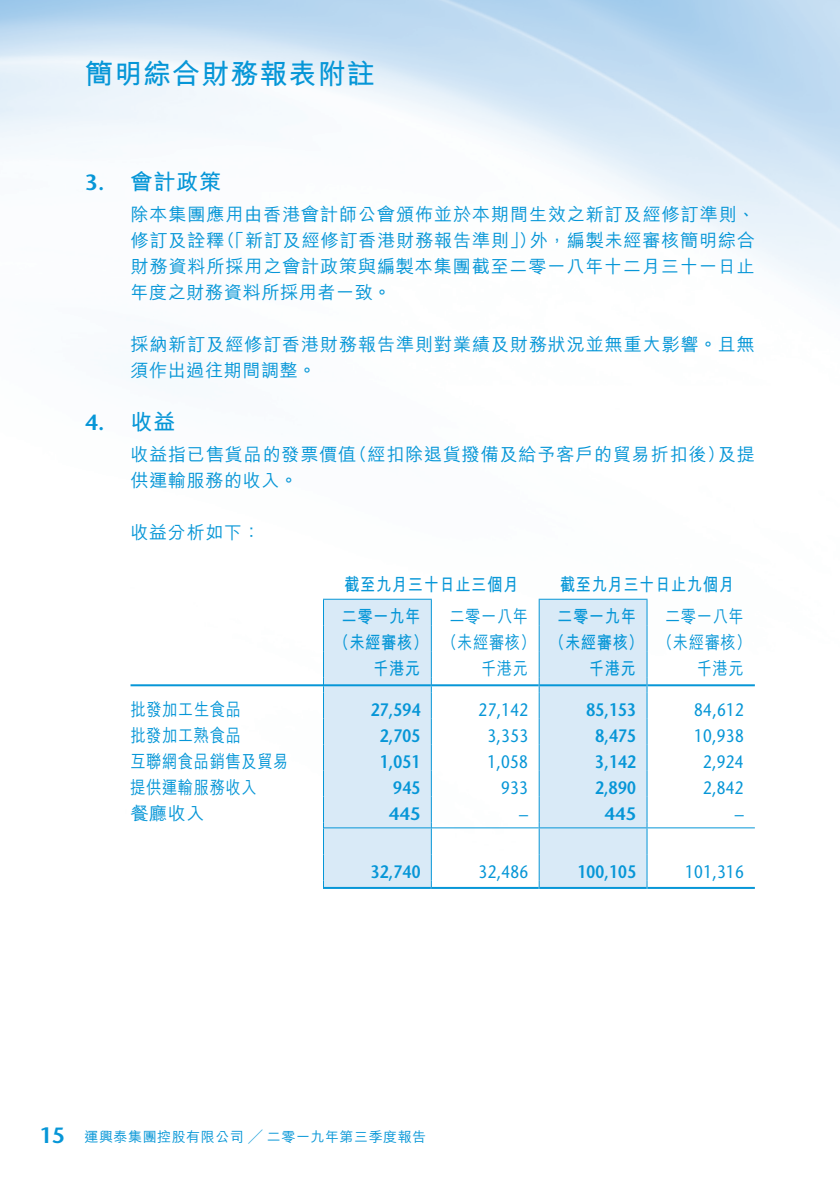
<style>
.page{position:relative;width:840px;height:1191px;background:#fff}
.page>*{position:absolute;margin:0;border:0;box-sizing:border-box;transform-origin:0 0}
.t1{font:700 28px "M Hei HK";letter-spacing:.035em;color:#0696d7}
.t2{font:600 22px "Stone Sans Std";color:#0696d7}
.t3{font:700 22px "M Hei HK";letter-spacing:.035em;color:#0696d7}
.t4{font:500 18px/26px "M Hei HK";letter-spacing:.05em;color:#0696d7}
.t5{font:700 18px "M Hei HK";letter-spacing:.035em;color:#0696d7;scale:.85 1}
.t6{font:500 18px "Stone Sans Std";letter-spacing:.015em;color:#0696d7;scale:.85 1}
.t7{font:600 18px "Stone Sans Std";letter-spacing:.015em;color:#0696d7;scale:.85 1}
.t8{font:500 18px "M Hei HK";letter-spacing:.05em;color:#0696d7;scale:.85 1}
.t9{font:600 18px "Stone Sans Std";letter-spacing:.015em;color:#0696d7}
.t10{font:500 18px "Stone Sans Std";letter-spacing:.015em;color:#0696d7}
.t11{font:500 14px "M Hei HK";letter-spacing:.035em;color:#0696d7}
.s1{font-weight:500}
</style>
<div class="page">
<img style="left:0;top:0;width:839px;height:889px">
<svg style="left:324px;top:599px;width:322px;height:288px;fill:#d9eaf7"></svg>
<hr style="left:323px;top:598px;width:108px;height:1px;background:#0696d7">
<svg style="left:323px;top:599px;width:1px;height:290px"></svg>
<svg style="left:430px;top:599px;width:1px;height:290px"></svg>
<hr style="left:538px;top:598px;width:109px;height:1px;background:#0696d7">
<svg style="left:538px;top:599px;width:1px;height:290px"></svg>
<svg style="left:646px;top:599px;width:1px;height:290px"></svg>
<hr style="left:130px;top:684px;width:193px;height:2px;background:#0696d7">
<hr style="left:324px;top:684px;width:106px;height:2px;background:#0696d7">
<hr style="left:431px;top:684px;width:107px;height:2px;background:#0696d7">
<hr style="left:539px;top:684px;width:107px;height:2px;background:#0696d7">
<hr style="left:647px;top:684px;width:107px;height:2px;background:#0696d7">
<hr style="left:324px;top:827px;width:106px;height:1px;background:#0696d7">
<hr style="left:431px;top:827px;width:107px;height:1px;background:#0696d7">
<hr style="left:539px;top:827px;width:107px;height:1px;background:#0696d7">
<hr style="left:647px;top:827px;width:107px;height:1px;background:#0696d7">
<hr style="left:324px;top:887px;width:106px;height:2px;background:#0696d7">
<hr style="left:431px;top:887px;width:107px;height:2px;background:#0696d7">
<hr style="left:539px;top:887px;width:107px;height:2px;background:#0696d7">
<hr style="left:647px;top:887px;width:107px;height:2px;background:#0696d7">
<h1 class="t1" style="left:85px;top:54px;width:291px">簡明綜合財務報表附註</h1>
<p class="t2" style="left:85px;top:169px;width:21px">3.</p>
<p class="t2" style="left:85px;top:408px;width:21px">4.</p>
<p class="t3" style="left:130px;top:166px;width:92px">會計政策</p>
<p class="t4" style="left:130px;top:200px;width:625px;text-align:right">除本集團應用由香港會計師公會頒佈並於本期間生效之新訂及經修訂準則、外，編製未經審核簡明綜合</p>
<p class="t4" style="left:217px;top:226px;width:321px">（「新訂及經修訂香港財務報告準則」）</p>
<p class="t4" style="left:130px;top:226px;width:625px">修訂及詮釋<br>財務資料所採用之會計政策與編製本集團截至二零一八年十二月三十一日止年度之財務資料所採用者一致。</p>
<p class="t4" style="left:130px;top:330px;width:625px">採納新訂及經修訂香港財務報告準則對業績及財務狀況並無重大影響。且無須作出過往期間調整。</p>
<p class="t3" style="left:130px;top:405px;width:46px">收益</p>
<p class="t4" style="left:349px;top:440px;width:377px">（經扣除退貨撥備及給予客戶的貿易折扣後）</p>
<p class="t4" style="left:130px;top:440px;width:227px">收益指已售貨品的發票價值供運輸服務的收入。</p>
<p class="t4" style="left:130px;top:518px;width:131px">收益分析如下：</p>
<p class="t4" style="left:717px;top:440px;width:38px">及提</p>
<p class="t5" style="left:344px;top:571px;width:206px">截至九月三十日止三個月</p>
<p class="t5" style="left:559px;top:571px;width:206px">截至九月三十日止九個月</p>
<p class="t8" style="left:449px;top:604px;width:94px">二零一八年</p>
<p class="t8" style="left:664px;top:604px;width:94px">二零一八年</p>
<p class="t5" style="left:341px;top:604px;width:94px">二零一九年</p>
<p class="t5" style="left:333px;top:630px;width:492px">（未經審核） <span class="s1">（未經審核）</span> （未經審核） <span class="s1">（未經審核(</span></p>
<p class="t8" style="left:696px;top:656px;width:57px">千港元</p>
<p class="t5" style="left:557px;top:604px;width:94px">二零一九年</p>
<p class="t8" style="left:480px;top:656px;width:57px">千港元</p>
<p class="t5" style="left:373px;top:656px;width:57px">千港元</p>
<p class="t5" style="left:588px;top:656px;width:57px">千港元</p>
<p class="t8" style="left:130px;top:696px;width:131px">批發加工生食品</p>
<p class="t7" style="left:370px;top:699px;width:60px">27,594</p>
<p class="t6" style="left:478px;top:699px;width:60px">27,142</p>
<p class="t7" style="left:586px;top:699px;width:60px">85,153</p>
<p class="t6" style="left:693px;top:699px;width:60px">84,612</p>
<p class="t8" style="left:130px;top:722px;width:131px">批發加工熟食品</p>
<p class="t7" style="left:379px;top:725px;width:49px">2,705</p>
<p class="t6" style="left:487px;top:725px;width:49px">3,353</p>
<p class="t7" style="left:595px;top:725px;width:49px">8,475</p>
<p class="t6" style="left:693px;top:725px;width:60px">10,938</p>
<p class="t8" style="left:130px;top:748px;width:187px">互聯網食品銷售及貿易</p>
<p class="t7" style="left:379px;top:751px;width:49px">1,051</p>
<p class="t6" style="left:487px;top:751px;width:49px">1,058</p>
<p class="t7" style="left:595px;top:751px;width:49px">3,142</p>
<p class="t6" style="left:702px;top:751px;width:49px">2,924</p>
<p class="t8" style="left:130px;top:774px;width:150px">提供運輸服務收入</p>
<p class="t7" style="left:393px;top:777px;width:33px">945</p>
<p class="t6" style="left:501px;top:777px;width:33px">933</p>
<p class="t7" style="left:595px;top:777px;width:49px">2,890</p>
<p class="t6" style="left:702px;top:777px;width:49px">2,842</p>
<p class="t4" style="left:130px;top:799px;width:75px">餐廳收入</p>
<p class="t9" style="left:388px;top:803px;width:33px">445</p>
<p class="t10" style="left:519px;top:803px;width:10px">–</p>
<p class="t9" style="left:604px;top:803px;width:33px">445</p>
<p class="t10" style="left:734px;top:803px;width:10px">–</p>
<p class="t7" style="left:370px;top:861px;width:60px">32,740</p>
<p class="t6" style="left:478px;top:861px;width:60px">32,486</p>
<p class="t7" style="left:577px;top:861px;width:70px">100,105</p>
<p class="t6" style="left:684px;top:861px;width:70px">101,316</p>
<p class="t2" style="left:39px;top:1121px;width:27px">15</p>
<p class="t11" style="left:84px;top:1126px;width:343px">運興泰集團控股有限公司 ╱ 二零一九年第三季度報告</p>
</div>
